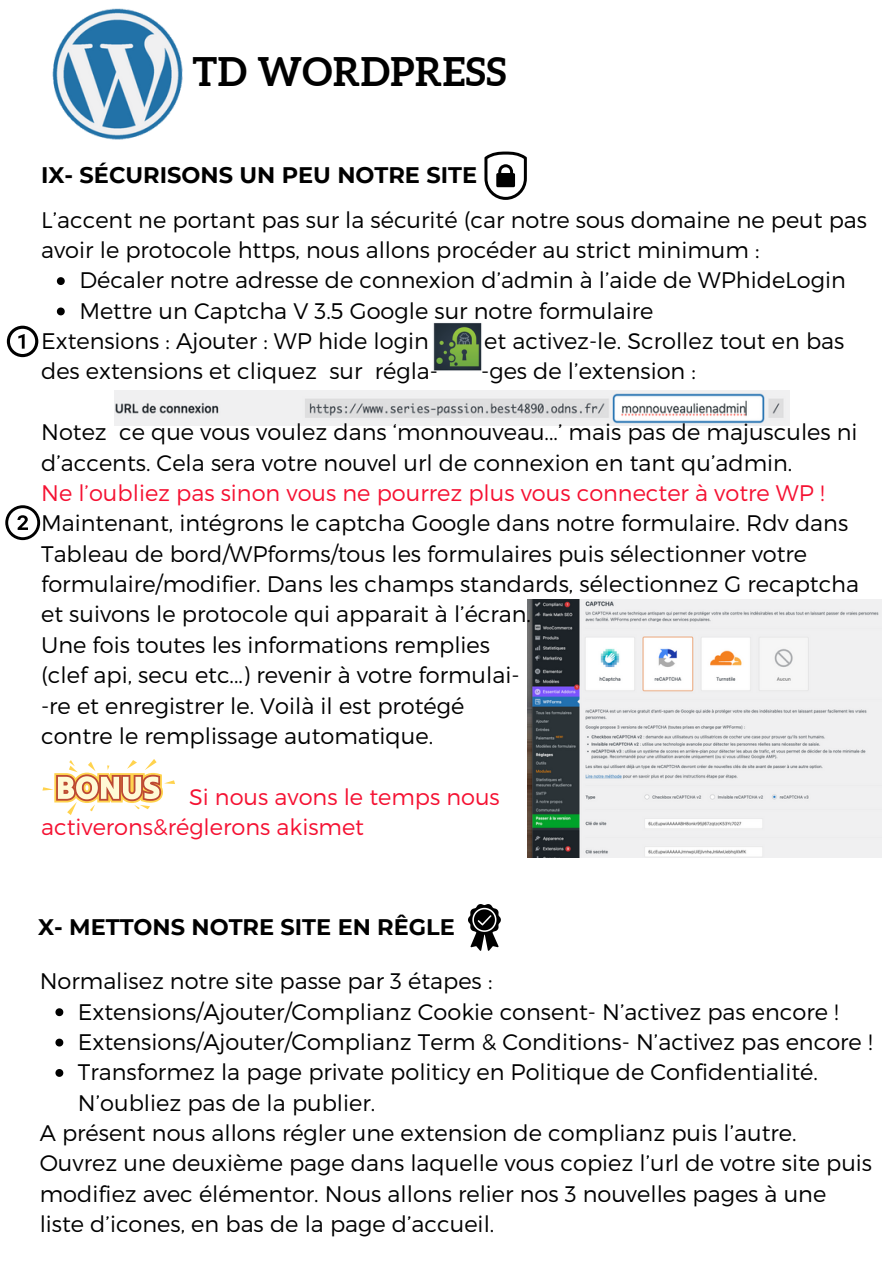
<style>
.page{position:relative;width:893px;height:1264px;background:#fff}
.page>*{position:absolute;margin:0;border:0;box-sizing:border-box;transform-origin:0 0}
.t1{font:700 39.3px "Aleo";letter-spacing:.015em;color:#000}
.t2{font:300 22.5px/30.3px "Montserrat";color:#000}
.t3{font:300 22.5px "Montserrat";color:#f51132}
.t4{font:700 22.5px "Montserrat";color:#000}
</style>
<div class="page">
<img style="left:52px;top:8px;width:131px;height:132px">
<svg style="left:484px;top:152px;width:43px;height:48px"></svg>
<img style="left:433px;top:323px;width:49px;height:48px">
<img style="left:115px;top:391px;width:674px;height:35px">
<svg style="left:7px;top:326px;width:31px;height:31px"></svg>
<svg style="left:5px;top:505px;width:35px;height:35px"></svg>
<img style="left:528px;top:600px;width:353px;height:257px">
<svg style="left:57px;top:277px;width:8px;height:8px"></svg>
<svg style="left:57px;top:307px;width:8px;height:8px"></svg>
<svg style="left:42px;top:759px;width:133px;height:56px"></svg>
<svg style="left:468px;top:904px;width:33px;height:46px"></svg>
<svg style="left:55px;top:1008px;width:8px;height:8px"></svg>
<svg style="left:55px;top:1038px;width:8px;height:8px"></svg>
<svg style="left:55px;top:1069px;width:8px;height:7px"></svg>
<p class="t1" style="left:192px;top:49px;width:315px">TD WORDPRESS</p>
<p class="t4" style="left:41px;top:162px;width:437px">IX- SÉCURISONS UN PEU NOTRE SITE</p>
<p class="t2" style="left:41px;top:203px;width:827px">L’accent ne portant pas sur la sécurité (car notre sous domaine ne peut pas avoir le protocole https, nous allons procéder au strict minimum :</p>
<p class="t2" style="left:79px;top:264px;width:768px">Décaler notre adresse de connexion d’admin à l’aide de WPhideLogin</p>
<p class="t2" style="left:79px;top:294px;width:575px">Mettre un Captcha V 3.5 Google sur notre formulaire</p>
<p class="t2" style="left:41px;top:325px;width:389px">Extensions : Ajouter : WP hide login</p>
<p class="t2" style="left:484px;top:325px;width:361px">et activez-le. Scrollez tout en bas</p>
<p class="t2" style="left:41px;top:355px;width:398px">des extensions et cliquez sur régla-</p>
<p class="t2" style="left:481px;top:355px;width:216px">-ges de l’extension :</p>
<p class="t2" style="left:41px;top:416px;width:817px">Notez ce que vous voulez dans ‘monnouveau...’ mais pas de majuscules ni d’accents. Cela sera votre nouvel url de connexion en tant qu’admin.</p>
<p class="t3" style="left:41px;top:478px;width:784px">Ne l’oubliez pas sinon vous ne pourrez plus vous connecter à votre WP !</p>
<p class="t2" style="left:41px;top:507px;width:819px">Maintenant, intégrons le captcha Google dans notre formulaire. Rdv dans Tableau de bord/WPforms/tous les formulaires puis sélectionner votre formulaire/modifier. Dans les champs standards, sélectionnez G recaptcha et suivons le protocole qui apparait à l’écran.</p>
<p class="t2" style="left:41px;top:628px;width:450px">Une fois toutes les informations remplies</p>
<p class="t2" style="left:41px;top:659px;width:480px">(clef api, secu etc...) revenir à votre formulai-</p>
<p class="t2" style="left:41px;top:689px;width:424px">-re et enregistrer le. Voilà il est protégé</p>
<p class="t2" style="left:41px;top:719px;width:393px">contre le remplissage automatique.</p>
<p class="t3" style="left:189px;top:782px;width:312px">Si nous avons le temps nous</p>
<p class="t3" style="left:41px;top:812px;width:324px">activerons&amp;réglerons akismet</p>
<p class="t4" style="left:38px;top:913px;width:418px">X- METTONS NOTRE SITE EN RÊGLE</p>
<p class="t2" style="left:40px;top:964px;width:454px">Normalisez notre site passe par 3 étapes :</p>
<p class="t2" style="left:78px;top:995px;width:762px">Extensions/Ajouter/Complianz Cookie consent- N’activez pas encore !</p>
<p class="t2" style="left:78px;top:1025px;width:796px">Extensions/Ajouter/Complianz Term &amp; Conditions- N’activez pas encore !</p>
<p class="t2" style="left:78px;top:1055px;width:741px">Transformez la page private politicy en Politique de Confidentialité.<br>N’oubliez pas de la publier.</p>
<p class="t2" style="left:40px;top:1116px;width:758px">A présent nous allons régler une extension de complianz puis l’autre.</p>
<p class="t2" style="left:40px;top:1146px;width:833px">Ouvrez une deuxième page dans laquelle vous copiez l’url de votre site puis modifiez avec élémentor. Nous allons relier nos 3 nouvelles pages à une liste d’icones, en bas de la page d’accueil.</p>
</div>
